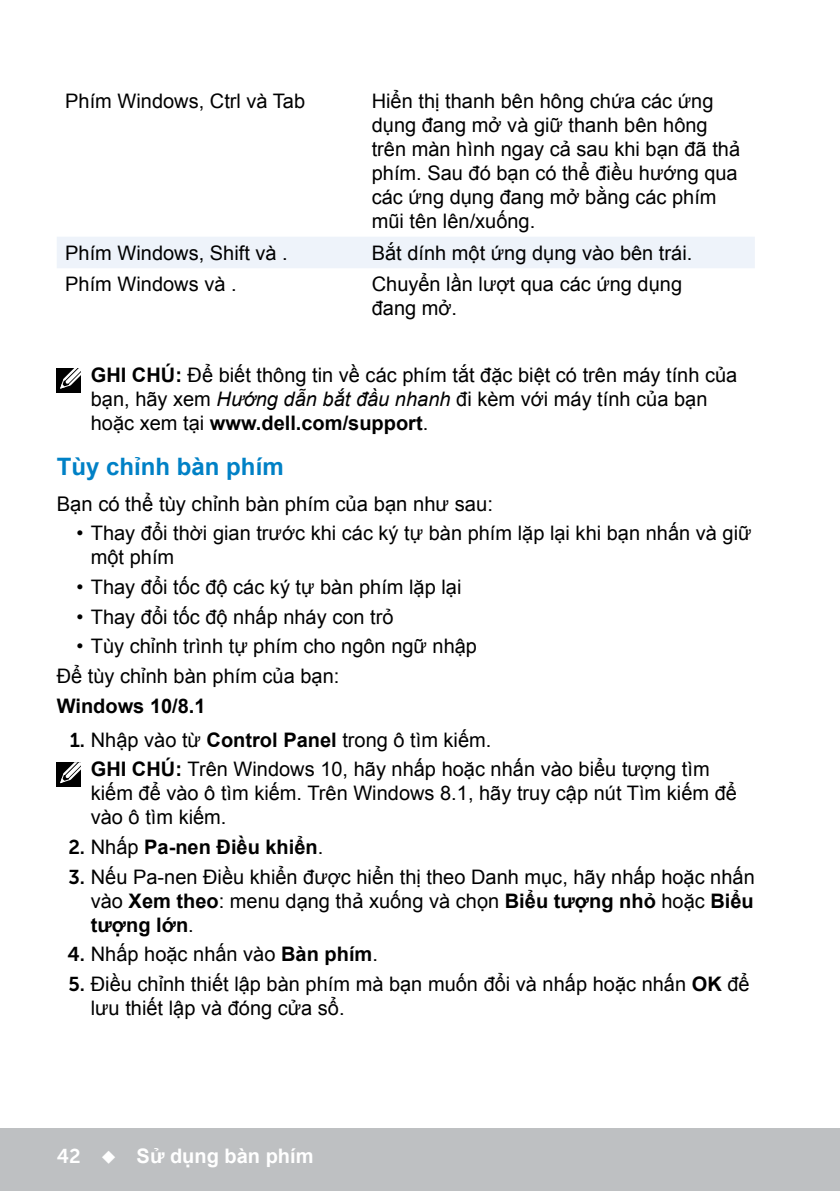
<style>
.page{position:relative;width:840px;height:1191px;background:#fff}
.page>*{position:absolute;margin:0;border:0;box-sizing:border-box;transform-origin:0 0}
.Head2{font:700 24px "Arial";color:#0081c6}
.Paragraph{font:20.2px "Arial";color:#000}
.Table_Paragraph{font:20px/24px "Arial";color:#000}
.Note{font:20px/24px "Arial";color:#000}
.Paragraph-2{font:700 20px "Arial";color:#000}
.Paragraph-3{font:20px "Arial";color:#000}
.t1{font:700 20px "Arial";color:#fff}
.s1{font-weight:700}
.s2{font-style:italic}
.s3{font-family:"Museo Sans For Dell 700"}
.s4{font-family:"Museo Sans For Dell 700";font-weight:400}
.s5{font-weight:400}
</style>
<div class="page">
<div style="left:0;top:1128px;width:839px;height:63px;background:#bec0c2"></div>
<div style="left:57px;top:237px;width:697px;height:31px;background:#eef3fa"></div>
<div style="left:57px;top:368px;width:24px;height:24px;background:#000"></div>
<svg style="left:60px;top:368px;width:21px;height:21px"></svg>
<div style="left:57px;top:762px;width:24px;height:24px;background:#000"></div>
<svg style="left:60px;top:762px;width:21px;height:22px"></svg>
<p class="Table_Paragraph" style="left:65px;top:89px;width:241px">Phím Windows, Ctrl và Tab</p>
<p class="Table_Paragraph" style="left:371px;top:89px;width:369px">Hiển thị thanh bên hông chứa các ứng dụng đang mở và giữ thanh bên hông trên màn hình ngay cả sau khi bạn đã thả phím. Sau đó bạn có thể điều hướng qua các ứng dụng đang mở bằng các phím mũi tên lên/xuống.</p>
<p class="Table_Paragraph" style="left:65px;top:241px;width:224px">Phím Windows, Shift và .</p>
<p class="Table_Paragraph" style="left:371px;top:241px;width:322px">Bắt dính một ứng dụng vào bên trái.</p>
<p class="Table_Paragraph" style="left:65px;top:272px;width:173px">Phím Windows và .</p>
<p class="Table_Paragraph" style="left:371px;top:272px;width:312px">Chuyển lần lượt qua các ứng dụng đang mở.</p>
<p class="Note" style="left:91px;top:363px;width:647px"><span class="s1">GHI CHÚ:</span> Để biết thông tin về các phím tắt đặc biệt có trên máy tính của bạn, hãy xem <span class="s2">Hướng dẫn bắt đầu nhanh</span> đi kèm với máy tính của bạn hoặc xem tại <span class="s1">www.dell.com/support</span>.</p>
<p class="Head2" style="left:57px;top:450px;width:228px">Tùy chỉnh bàn phím</p>
<p class="Paragraph" style="left:57px;top:490px;width:437px">Bạn có thể tùy chỉnh bàn phím của bạn như sau:</p>
<p class="Table_Paragraph" style="left:91px;top:521px;width:661px;text-indent:-14px">• Thay đổi thời gian trước khi các ký tự bàn phím lặp lại khi bạn nhấn và giữ một phím</p>
<p class="Table_Paragraph" style="left:77px;top:575px;width:386px">• Thay đổi tốc độ các ký tự bàn phím lặp lại</p>
<p class="Table_Paragraph" style="left:77px;top:605px;width:318px">• Thay đổi tốc độ nhấp nháy con trỏ</p>
<p class="Table_Paragraph" style="left:77px;top:634px;width:402px">• Tùy chỉnh trình tự phím cho ngôn ngữ nhập</p>
<p class="Paragraph-3" style="left:57px;top:663px;width:284px">Để tùy chỉnh bàn phím của bạn:</p>
<p class="Paragraph-2" style="left:57px;top:692px;width:150px">Windows 10/8.1</p>
<p class="Table_Paragraph" style="left:70px;top:728px;width:423px"><span class="s3">1.</span> Nhập vào từ <span class="s1">Control Panel</span> trong ô tìm kiếm.</p>
<p class="Note" style="left:91px;top:757px;width:647px"><span class="s1">GHI CHÚ:</span> Trên Windows 10, hãy nhấp hoặc nhấn vào biểu tượng tìm kiếm để vào ô tìm kiếm. Trên Windows 8.1, hãy truy cập nút Tìm kiếm để vào ô tìm kiếm.</p>
<p class="Paragraph-2" style="left:68px;top:833px;width:256px"><span class="s4">2.</span> <span class="s5">Nhấp</span> Pa-nen Điều khiển<span class="s5">.</span></p>
<p class="Table_Paragraph" style="left:91px;top:865px;width:665px;text-align:justify;text-indent:-22px"><span class="s3">3.</span> Nếu Pa-nen Điều khiển được hiển thị theo Danh mục, hãy nhấp hoặc nhấn vào <span class="s1">Xem theo</span>: menu dạng thả xuống và chọn <span class="s1">Biểu tượng nhỏ</span> hoặc <span class="s1">Biểu tượng lớn</span>.</p>
<p class="Table_Paragraph" style="left:67px;top:942px;width:312px"><span class="s3">4.</span> Nhấp hoặc nhấn vào <span class="s1">Bàn phím</span>.</p>
<p class="Table_Paragraph" style="left:91px;top:972px;width:660px;text-indent:-22px"><span class="s3">5.</span> Điều chỉnh thiết lập bàn phím mà bạn muốn đổi và nhấp hoặc nhấn <span class="s1">OK</span> để lưu thiết lập và đóng cửa sổ.</p>
<p class="t1" style="left:57px;top:1142px;width:258px"><span class="s4">42</span> ◆ Sử dụng bàn phím</p>
</div>
